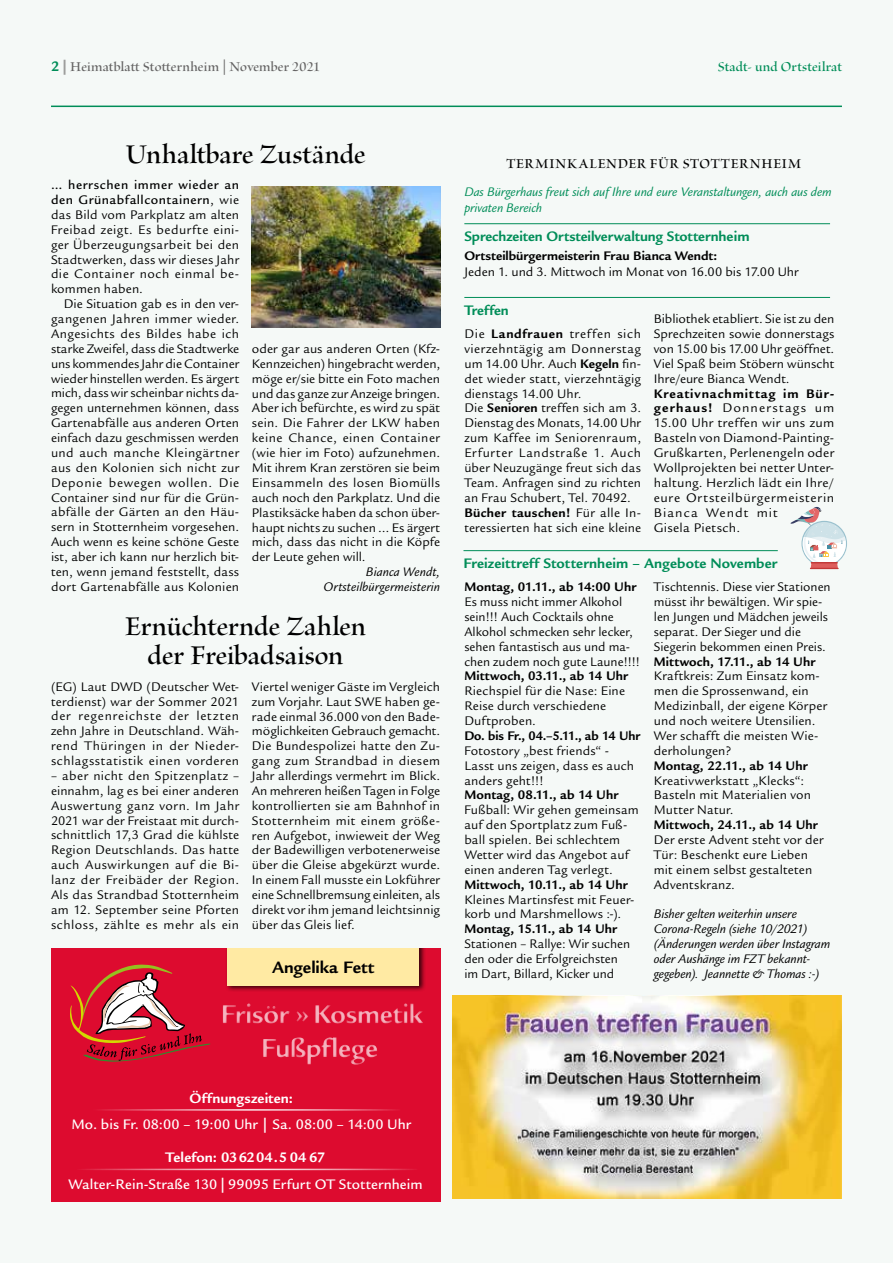
<style>
.page{position:relative;width:893px;height:1263px;background:#f5f9f7}
.page>*{position:absolute;margin:0;border:0;box-sizing:border-box;transform-origin:0 0}
.t1{font:30px/28.5px "Brioso Pro Semibold Disp";color:#000;text-align:center}
.t2{font:700 18px "Legacy Sans Std";color:#000}
.t3{font:700 15px "Legacy Sans Std";color:#008d58}
.t4{font:500 15px "Legacy Sans Std";letter-spacing:.01em;color:#fff}
.t5{font:15px "Brioso Pro Semibold Disp";letter-spacing:.005em;color:#646363}
.t6{font:700 15px "Legacy Sans Std";letter-spacing:.01em;color:#fff}
.t7{font:15px "Brioso Pro Semibold Disp";letter-spacing:.055em;color:#000}
.t8{font:15px "Brioso Pro Semibold Disp";letter-spacing:.01em;color:#008d58}
.t9{font:13.5px/14.9px "Legacy Sans Std";letter-spacing:.01em;color:#000}
.t10{font:700 13.5px "Legacy Sans Std";letter-spacing:.005em;color:#000}
.t11{font:italic 13.5px/14.9px "Legacy Sans Std";letter-spacing:-.005em;color:#000}
.t12{font:italic 13.5px/16.2px "Legacy Sans Std";letter-spacing:-.005em;color:#008d58}
.s1{font-family:"Legacy Sans Std";font-weight:700;color:#008d58}
.s2{font-family:"Legacy Sans Std";font-weight:700;color:#9d9d9c}
.s3{font-weight:500}
.s4{font-weight:700}
</style>
<div class="page">
<img style="left:252px;top:186px;width:188px;height:141px">
<hr style="left:464px;top:223px;width:366px;height:1px;background:#008d58">
<hr style="left:464px;top:297px;width:366px;height:1px;background:#008d58">
<hr style="left:463px;top:550px;width:315px;height:1px;background:#008d58">
<img style="left:453px;top:1050px;width:389px;height:69px">
<img style="left:453px;top:996px;width:389px;height:54px">
<img style="left:453px;top:1119px;width:389px;height:79px">
<div style="left:51px;top:948px;width:389px;height:253px;background:#dd0b2f"></div>
<hr style="left:73px;top:1169px;width:345px;height:1px;background:#fff">
<svg style="left:70px;top:965px;width:140px;height:97px"></svg>
<hr style="left:90px;top:1109px;width:311px;height:2px;background:#fff">
<div style="left:225px;top:948px;width:201px;height:44px;background:#000;opacity:.75"></div>
<div style="left:227px;top:948px;width:192px;height:37px;background:#ffeaa3"></div>
<svg style="left:263px;top:1037px;width:114px;height:28px"></svg>
<svg style="left:223px;top:1003px;width:200px;height:20px"></svg>
<svg style="left:790px;top:507px;width:56px;height:62px"></svg>
<hr style="left:51px;top:106px;width:791px;height:1px;background:#008d58">
<p class="t5" style="left:51px;top:59px;width:271px"><span class="s1">2</span><span class="s2">|</span>Heimatblatt Stotternheim | November 2021</p>
<p class="t8" style="left:718px;top:59px;width:126px">Stadt- und Ortsteilrat</p>
<h1 class="t1" style="left:126px;top:142px;width:242px">Unhaltbare Zustände</h1>
<p class="t9" style="left:51px;top:178px;width:190px;text-align:justify"><span class="s3">… herrschen immer wieder an den Grünabfallcontainern</span>, wie das Bild vom Parkplatz am alten Freibad zeigt. Es bedurfte eini&shy;ger Überzeugungsarbeit bei den Stadtwerken, dass wir dieses Jahr die Container noch einmal be&shy;kommen haben.</p>
<p class="t9" style="left:51px;top:297px;width:190px;text-align:justify;text-indent:13px">Die Situation gab es in den ver&shy;gangenen Jahren immer wieder.<br>Angesichts des Bildes habe ich starke Zweifel, dass die Stadtwerke uns kommendes Jahr die Container wieder hinstellen werden. Es ärgert mich, dass wir scheinbar nichts da&shy;gegen unternehmen können, dass Gartenabfälle aus anderen Orten einfach dazu geschmissen werden und auch manche Kleingärtner aus den Kolonien sich nicht zur Deponie bewegen wollen. Die Container sind nur für die Grün&shy;abfälle der Gärten an den Häu&shy;sern in Stotternheim vorgesehen.<br>Auch wenn es keine schöne Geste ist, aber ich kann nur herzlich bit&shy;ten, wenn jemand feststellt, dass dort Gartenabfälle aus Kolonien</p>
<p class="t9" style="left:252px;top:341px;width:190px;text-align:justify">oder gar aus anderen Orten (Kfz-Kennzeichen) hingebracht werden, möge er/sie bitte ein Foto machen und das ganze zur Anzeige bringen.<br>Aber ich befürchte, es wird zu spät sein. Die Fahrer der LKW haben keine Chance, einen Container (wie hier im Foto) aufzunehmen.<br>Mit ihrem Kran zerstören sie beim Einsammeln des losen Biomülls auch noch den Parkplatz. Und die Plastiksäcke haben da schon über&shy;haupt nichts zu suchen … Es ärgert mich, dass das nicht in die Köpfe der Leute gehen will.</p>
<p class="t11" style="left:323px;top:565px;width:118px;text-align:right">Bianca Wendt,<br>Ortsteilbürgermeisterin</p>
<h1 class="t1" style="left:125px;top:614px;width:243px">Ernüchternde Zahlen der Freibadsaison</h1>
<p class="t9" style="left:252px;top:679px;width:190px;text-align:justify">Viertel weniger Gäste im Vergleich zum Vorjahr. Laut SWE haben ge&shy;rade einmal 36.000 von den Bade&shy;möglichkeiten Gebrauch gemacht.<br>Die Bundespolizei hatte den Zu&shy;gang zum Strandbad in diesem Jahr allerdings vermehrt im Blick.<br>An mehreren heißen Tagen in Folge kontrollierten sie am Bahnhof in Stotternheim mit einem größe&shy;ren Aufgebot, inwieweit der Weg der Badewilligen verbotenerweise über die Gleise abgekürzt wurde.<br>In einem Fall musste ein Lokführer eine Schnellbremsung einleiten, als direkt vor ihm jemand leichtsinnig über das Gleis lief.</p>
<p class="t9" style="left:51px;top:679px;width:190px;text-align:justify">(EG) Laut DWD (Deutscher Wet&shy;terdienst) war der Sommer 2021 der regenreichste der letzten zehn Jahre in Deutschland. Wäh&shy;rend Thüringen in der Nieder&shy;schlagsstatistik einen vorderen</p>
<p class="t9" style="left:51px;top:768px;width:190px;text-align:justify">– aber nicht den Spitzenplatz – einnahm, lag es bei einer anderen Auswertung ganz vorn. Im Jahr 2021 war der Freistaat mit durch&shy;schnittlich 17,3 Grad die kühlste Region Deutschlands. Das hatte auch Auswirkungen auf die Bi&shy;lanz der Freibäder der Region.<br>Als das Strandbad Stotternheim am 12. September seine Pforten schloss, zählte es mehr als ein</p>
<h2 class="t2" style="left:272px;top:956px;width:104px">Angelika Fett</h2>
<p class="t7" style="left:506px;top:156px;width:297px">TERMINKALENDER FÜR STOTTERNHEIM</p>
<p class="t12" style="left:464px;top:184px;width:369px">Das Bürgerhaus freut sich auf Ihre und eure Veranstaltungen, auch aus dem privaten Bereich</p>
<p class="t3" style="left:464px;top:228px;width:287px">Sprechzeiten Ortsteilverwaltung Stotternheim</p>
<p class="t10" style="left:464px;top:248px;width:254px">Ortsteilbürgermeisterin Frau Bianca Wendt:</p>
<p class="t9" style="left:464px;top:264px;width:336px">Jeden 1. und 3. Mittwoch im Monat von 16.00 bis 17.00 Uhr</p>
<p class="t3" style="left:464px;top:301px;width:46px">Treffen</p>
<p class="t9" style="left:464px;top:326px;width:178px">Die <span class="s4">Landfrauen</span> treffen sich vierzehntägig am Donnerstag um 14.00 Uhr. Auch <span class="s4">Kegeln</span> fin&shy;det wieder statt, vierzehntägig dienstags 14.00 Uhr.<br>Die <span class="s4">Senioren</span> treffen sich am 3.<br>Dienstag des Monats, 14.00 Uhr zum Kaffee im Seniorenraum,<br>Erfurter Landstraße 1. Auch über Neuzugänge freut sich das<br>Team. Anfragen sind zu richten an Frau Schubert, Tel. 70492.<br><span class="s4">Bücher tauschen!</span> Für alle In&shy;teressierten hat sich eine kleine</p>
<p class="t9" style="left:654px;top:312px;width:182px;text-align:justify">Bibliothek etabliert. Sie ist zu den Sprechzeiten sowie donnerstags von 15.00 bis 17.00 Uhr geöffnet.<br>Viel Spaß beim Stöbern wünscht Ihre/eure Bianca Wendt.</p>
<p class="t9" style="left:654px;top:386px;width:182px"><span class="s4">Kreativnachmittag im Bür&shy;gerhaus!</span> Donnerstags um<br>15.00 Uhr treffen wir uns zum<br>Basteln von Diamond-Painting-<br>Grußkarten, Perlenengeln oder<br>Wollprojekten bei netter Unter&shy;haltung. Herzlich lädt ein Ihre/ eure Ortsteilbürgermeisterin<br>Bianca Wendt mit<br>Gisela Pietsch.</p>
<p class="t3" style="left:463px;top:554px;width:315px">Freizeittreff Stotternheim – Angebote November</p>
<p class="t10" style="left:464px;top:579px;width:174px">Montag, 01.11., ab 14:00 Uhr</p>
<p class="t9" style="left:464px;top:594px;width:177px">Es muss nicht immer Alkohol sein!!! Auch Cocktails ohne<br>Alkohol schmecken sehr lecker, sehen fantastisch aus und ma&shy;chen zudem noch gute Laune!!!!</p>
<p class="t10" style="left:464px;top:668px;width:165px">Mittwoch, 03.11., ab 14 Uhr</p>
<p class="t9" style="left:464px;top:684px;width:162px">Riechspiel für die Nase: Eine<br>Reise durch verschiedene<br>Duftproben.</p>
<p class="t10" style="left:464px;top:728px;width:177px">Do. bis Fr., 04.–5.11., ab 14 Uhr</p>
<p class="t9" style="left:464px;top:743px;width:171px">Fotostory „best friends“ -<br>Lasst uns zeigen, dass es auch anders geht!!!</p>
<p class="t10" style="left:464px;top:787px;width:156px">Montag, 08.11., ab 14 Uhr</p>
<p class="t9" style="left:464px;top:803px;width:176px">Fußball: Wir gehen gemeinsam auf den Sportplatz zum Fuß&shy;ball spielen. Bei schlechtem<br>Wetter wird das Angebot auf einen anderen Tag verlegt.</p>
<p class="t10" style="left:464px;top:877px;width:165px">Mittwoch, 10.11., ab 14 Uhr</p>
<p class="t9" style="left:464px;top:892px;width:171px">Kleines Martinsfest mit Feuer&shy;korb und Marshmellows :-).</p>
<p class="t10" style="left:464px;top:921px;width:154px">Montag, 15.11., ab 14 Uhr</p>
<p class="t9" style="left:464px;top:937px;width:167px">Stationen – Rallye: Wir suchen den oder die Erfolgreichsten im Dart, Billard, Kicker und</p>
<p class="t9" style="left:654px;top:579px;width:178px">Tischtennis. Diese vier Stationen müsst ihr bewältigen. Wir spie&shy;len Jungen und Mädchen jeweils separat. Der Sieger und die<br>Siegerin bekommen einen Preis.</p>
<p class="t10" style="left:654px;top:653px;width:163px">Mittwoch, 17.11., ab 14 Uhr</p>
<p class="t9" style="left:654px;top:669px;width:175px">Kraftkreis: Zum Einsatz kom&shy;men die Sprossenwand, ein<br>Medizinball, der eigene Körper und noch weitere Utensilien.<br>Wer schafft die meisten Wie&shy;derholungen?</p>
<p class="t10" style="left:654px;top:758px;width:155px">Montag, 22.11., ab 14 Uhr</p>
<p class="t9" style="left:654px;top:773px;width:159px">Kreativwerkstatt „Klecks“:<br>Basteln mit Materialien von<br>Mutter Natur.</p>
<p class="t10" style="left:654px;top:817px;width:165px">Mittwoch, 24.11., ab 14 Uhr</p>
<p class="t9" style="left:654px;top:832px;width:171px">Der erste Advent steht vor der<br>Tür: Beschenkt eure Lieben mit einem selbst gestalteten<br>Adventskranz.</p>
<p class="t11" style="left:654px;top:907px;width:178px">Bisher gelten weiterhin unsere<br>Corona-Regeln (siehe 10/2021) (Änderungen werden über Instagram oder Aushänge im FZT bekannt&shy;gegeben). Jeannette &amp; Thomas :-)</p>
<p class="t6" style="left:190px;top:1089px;width:105px">Öffnungszeiten:</p>
<p class="t4" style="left:72px;top:1116px;width:341px">Mo. bis Fr. 08:00 – 19:00 Uhr | Sa. 08:00 – 14:00 Uhr</p>
<p class="t6" style="left:166px;top:1149px;width:161px">Telefon: 036204.5 04 67</p>
<p class="t4" style="left:68px;top:1175px;width:356px">Walter-Rein-Straße 130|99095 Erfurt OT Stotternheim</p>
</div>
